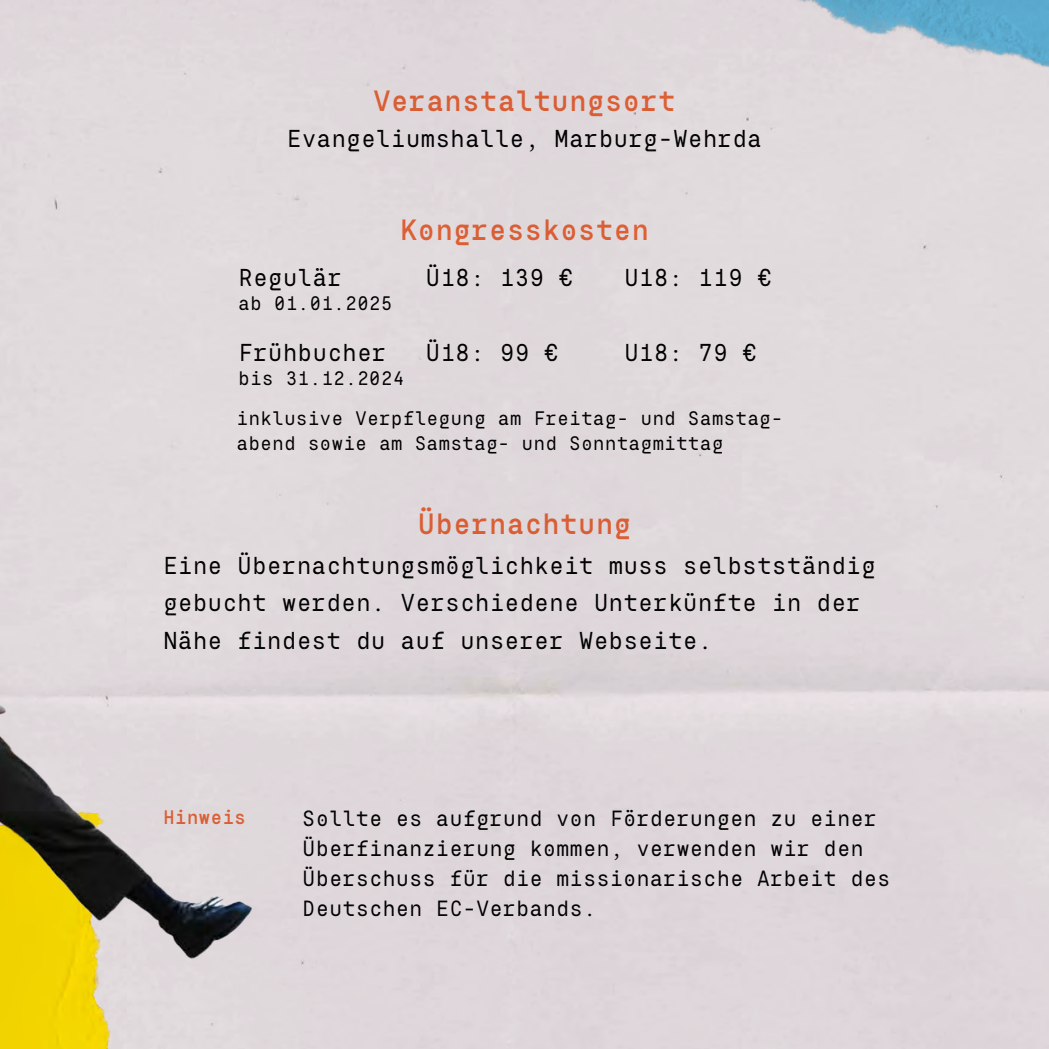
<style>
.page{position:relative;width:1049px;height:1049px;background:#dfd8db}
.page>*{position:absolute;margin:0;border:0;box-sizing:border-box;transform-origin:0 0}
.t1{font:600 30px "Kiwari Mono";color:#ec6737}
.t2{font:500 25px/37.5px "Kiwari Mono";color:#000}
.t3{font:500 22.5px/30px "Kiwari Mono";color:#000}
.t4{font:500 20px/25px "Kiwari Mono";color:#000}
.t5{font:600 20px "Kiwari Mono";color:#ec6737}
</style>
<div class="page">
<img style="left:0;top:400px;width:252px;height:649px">
<p class="t1" style="left:373px;top:83px;width:304px">Veranstaltungsort</p>
<p class="t2" style="left:287px;top:121px;width:477px">Evangeliumshalle, Marburg-Wehrda</p>
<p class="t2" style="left:238px;top:260px;width:105px">Regulär</p>
<p class="t4" style="left:238px;top:292px;width:156px">ab 01.01.2025</p>
<p class="t1" style="left:400px;top:213px;width:251px">Kongresskosten</p>
<p class="t2" style="left:426px;top:260px;width:150px">Ü18: 139 €</p>
<p class="t2" style="left:624px;top:260px;width:150px">U18: 119 €</p>
<p class="t2" style="left:238px;top:335px;width:150px">Frühbucher</p>
<p class="t4" style="left:238px;top:366px;width:168px">bis 31.12.2024</p>
<p class="t2" style="left:426px;top:335px;width:135px">Ü18: 99 €</p>
<p class="t2" style="left:624px;top:335px;width:135px">U18: 79 €</p>
<p class="t4" style="left:236px;top:406px;width:548px">inklusive Verpflegung am Freitag- und Samstag&shy;abend sowie am Samstag- und Sonntagmittag</p>
<p class="t1" style="left:417px;top:507px;width:215px">Übernachtung</p>
<p class="t2" style="left:163px;top:548px;width:714px">Eine Übernachtungsmöglichkeit muss selbstständig gebucht werden. Verschiedene Unterkünfte in der<br>Nähe findest du auf unserer Webseite.</p>
<p class="t5" style="left:163px;top:806px;width:85px">Hinweis</p>
<p class="t3" style="left:302px;top:805px;width:590px">Sollte es aufgrund von Förderungen zu einer Überfinanzierung kommen, verwenden wir den Überschuss für die missionarische Arbeit des Deutschen EC-Verbands.</p>
</div>
